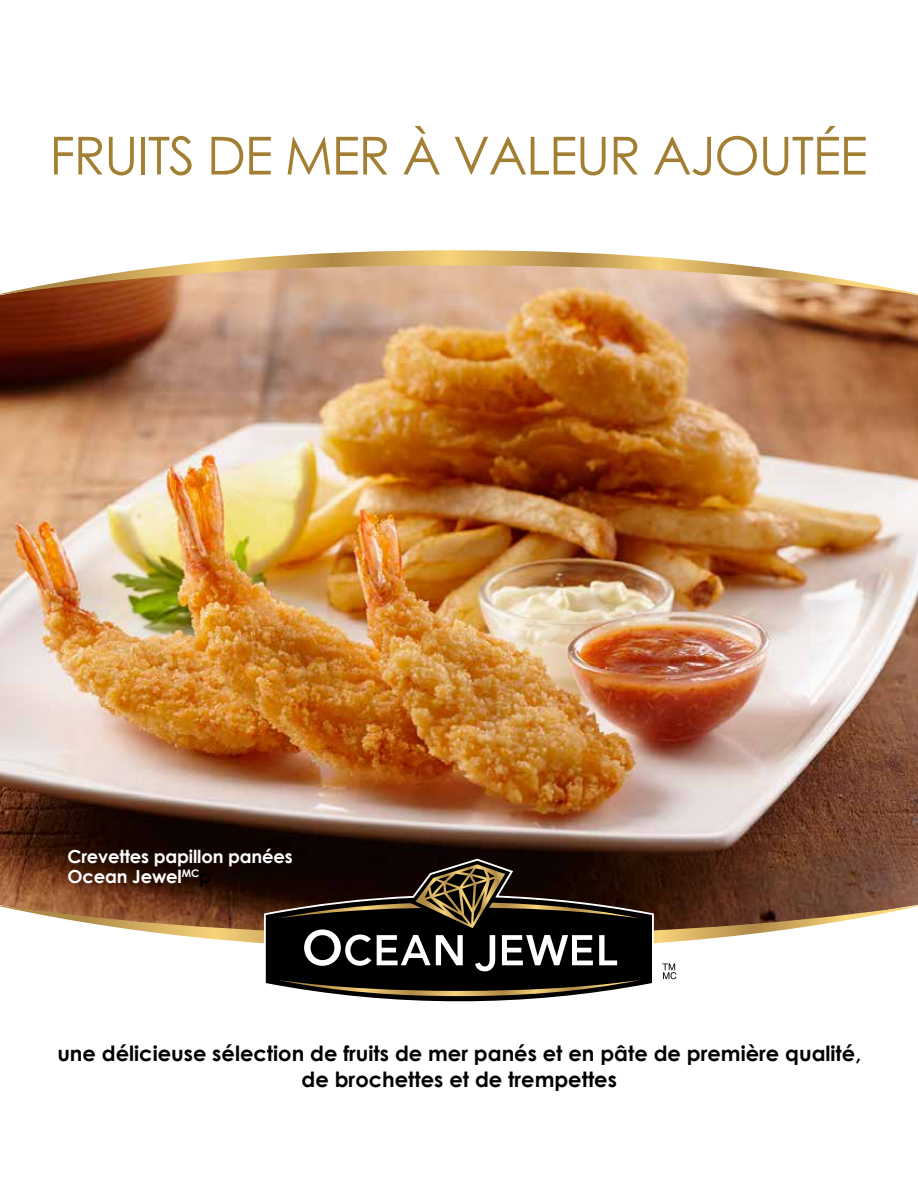
<style>
.page{position:relative;width:918px;height:1188px;background:#fff}
.page>*{position:absolute;margin:0;border:0;box-sizing:border-box;transform-origin:0 0}
.t1{font:52.5px "Century Gothic";letter-spacing:-.025em;color:#a27f32}
.t2{font:700 21px/25.2px "Century Gothic";color:#000;text-align:center}
.t3{font:700 18px/19.5px "Century Gothic";letter-spacing:-.01em;color:#fff}
.s1{color:#000}
</style>
<div class="page">
<img style="left:0;top:298px;width:918px;height:563px">
<svg style="left:0;top:295px;width:918px;height:3px;background:#ca9773"></svg>
<svg style="left:0;top:250px;width:918px;height:45px"></svg>
<svg style="left:262px;top:857px;width:394px;height:4px;background:#130705"></svg>
<svg style="left:355px;top:996px;width:208px;height:6px"></svg>
<svg style="left:0;top:861px;width:918px;height:135px"></svg>
<h1 class="t1" style="left:49px;top:119px;width:820px">FRUITS DE MER À VALEUR AJOUTÉE</h1>
<p class="t3" style="left:68px;top:846px;width:227px">Crevettes papillon panées<br>Ocean Jewel<sup>MC</sup><span class="s1">p</span></p>
<p class="t2" style="left:57px;top:1040px;width:805px">une délicieuse sélection de fruits de mer panés et en pâte de première qualité, de brochettes et de trempettes</p>
</div>
